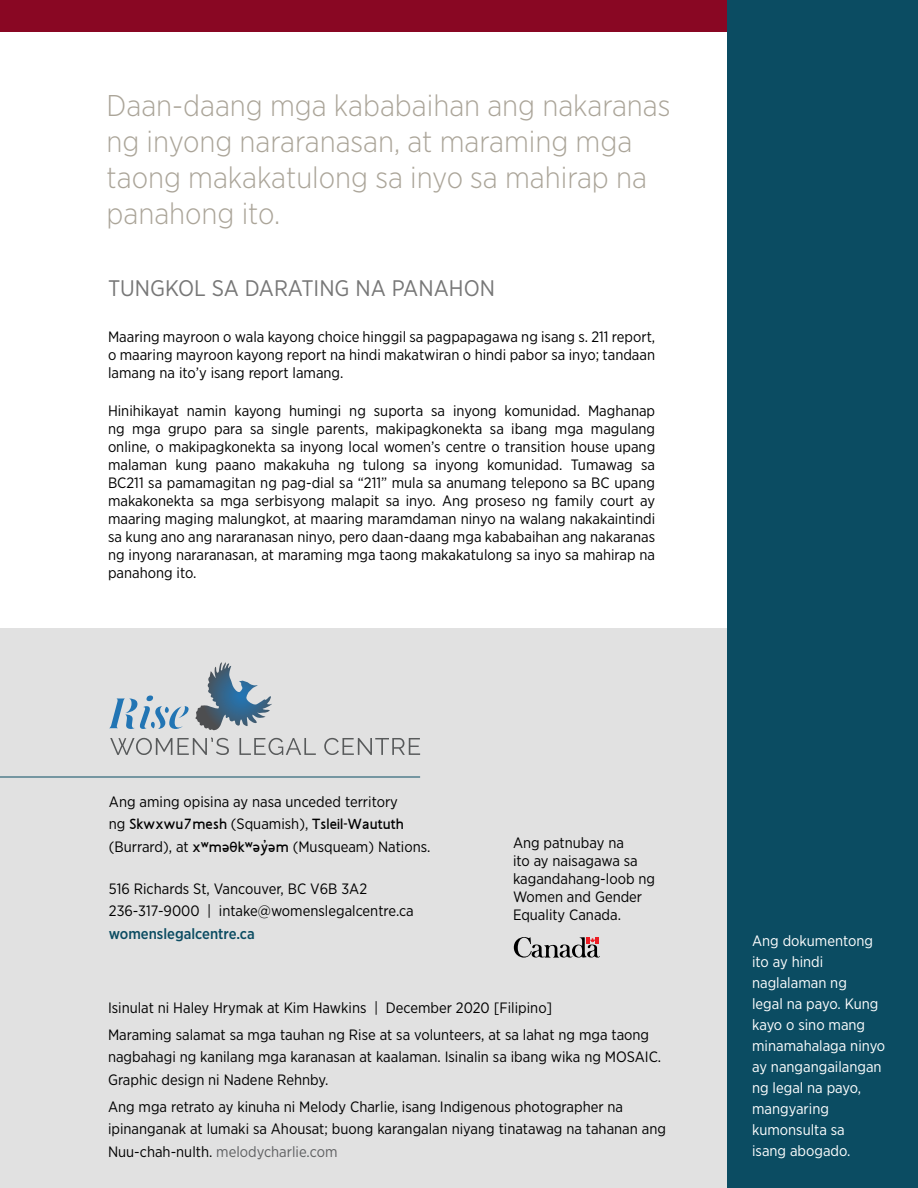
<style>
.page{position:relative;width:918px;height:1188px;background:#fff}
.page>*{position:absolute;margin:0;border:0;box-sizing:border-box;transform-origin:0 0}
.t1{font:300 30px/36px "Gotham Narrow";color:#aba599}
.t2{font:22.5px "Gotham Narrow";color:#777}
.t3{font:15px/18px "Gotham Narrow";color:#000}
.t4{font:15px/21px "Gotham Narrow";color:#fff}
.t5{font:15px "Aboriginal Sans";color:#000}
.t6{font:500 15px "Gotham Narrow";color:#0b4c62}
.s1{font-family:"Gotham Narrow"}
.s2{font-family:"Aboriginal Sans"}
.s3{color:#5f6062}
</style>
<div class="page">
<div style="left:0;top:0;width:727px;height:31px;background:#890723"></div>
<div style="left:0;top:628px;width:727px;height:560px;background:#e1e1e1"></div>
<div style="left:727px;top:0;width:191px;height:1188px;background:#0b4c62"></div>
<svg style="left:195px;top:663px;width:77px;height:67px"></svg>
<svg style="left:109px;top:696px;width:80px;height:33px"></svg>
<svg style="left:110px;top:738px;width:119px;height:16px"></svg>
<svg style="left:239px;top:738px;width:77px;height:16px"></svg>
<svg style="left:324px;top:738px;width:96px;height:16px"></svg>
<hr style="left:0;top:777px;width:420px;height:1px;background:#0b4c62">
<svg style="left:514px;top:937px;width:86px;height:20px"></svg>
<h1 class="t1" style="left:106px;top:87px;width:566px">Daan-daang mga kababaihan ang nakaranas ng inyong nararanasan, at maraming mga taong makakatulong sa inyo sa mahirap na panahong ito.</h1>
<h2 class="t2" style="left:108px;top:274px;width:389px">TUNGKOL SA DARATING NA PANAHON</h2>
<p class="t3" style="left:108px;top:328px;width:549px;text-align:justify">Maaring mayroon o wala kayong choice hinggil sa pagpapagawa ng isang s. 211 report, o maaring mayroon kayong report na hindi makatwiran o hindi pabor sa inyo; tandaan lamang na ito’y isang report lamang.</p>
<p class="t3" style="left:108px;top:401px;width:549px;text-align:justify">Hinihikayat namin kayong humingi ng suporta sa inyong komunidad. Maghanap ng mga grupo para sa single parents, makipagkonekta sa ibang mga magulang online, o makipagkonekta sa inyong local women’s centre o transition house upang malaman kung paano makakuha ng tulong sa inyong komunidad. Tumawag sa BC211 sa pamamagitan ng pag-dial sa “211” mula sa anumang telepono sa BC upang makakonekta sa mga serbisyong malapit sa inyo. Ang proseso ng family court ay maaring maging malungkot, at maaring maramdaman ninyo na walang nakakaintindi sa kung ano ang nararanasan ninyo, pero daan-daang mga kababaihan ang nakaranas ng inyong nararanasan, at maraming mga taong makakatulong sa inyo sa mahirap na panahong ito.</p>
<p class="t3" style="left:109px;top:792px;width:291px">Ang aming opisina ay nasa unceded territory</p>
<p class="t5" style="left:109px;top:813px;width:297px"><span class="s1">ng</span> Skwxwu7mesh <span class="s1">(Squamish),</span> Tsleil-Waututh</p>
<p class="t3" style="left:109px;top:837px;width:323px">(Burrard), at <span class="s2">xʷməθkʷəy̓əm</span> (Musqueam) Nations.</p>
<p class="t3" style="left:109px;top:877px;width:306px;line-height:22.5px">516 Richards St, Vancouver, BC V6B 3A2<br>236-317-9000 | intake@womenslegalcentre.ca</p>
<p class="t6" style="left:109px;top:924px;width:147px">womenslegalcentre.ca</p>
<p class="t3" style="left:513px;top:834px;width:144px">Ang patnubay na<br>ito ay naisagawa sa kagandahang-loob ng<br>Women and Gender<br>Equality Canada.</p>
<p class="t3" style="left:108px;top:994px;width:543px;line-height:27px">Isinulat ni Haley Hrymak at Kim Hawkins | December 2020 [Filipino]<br>Maraming salamat sa mga tauhan ng Rise at sa volunteers, at sa lahat ng mga taong</p>
<p class="t3" style="left:108px;top:1045px;width:555px;line-height:22.5px">nagbahagi ng kanilang mga karanasan at kaalaman. Isinalin sa ibang wika ng MOSAIC.<br>Graphic design ni Nadene Rehnby.</p>
<p class="t3" style="left:108px;top:1095px;width:559px;line-height:22.5px">Ang mga retrato ay kinuha ni Melody Charlie, isang Indigenous photographer na ipinanganak at lumaki sa Ahousat; buong karangalan niyang tinatawag na tahanan ang<br>Nuu-chah-nulth. <span class="s3">melodycharlie.com</span></p>
<p class="t4" style="left:752px;top:930px;width:135px">Ang dokumentong ito ay hindi naglalaman ng<br>legal na payo. Kung kayo o sino mang minamahalaga ninyo ay nangangailangan ng legal na payo, mangyaring kumonsulta sa<br>isang abogado.</p>
</div>
